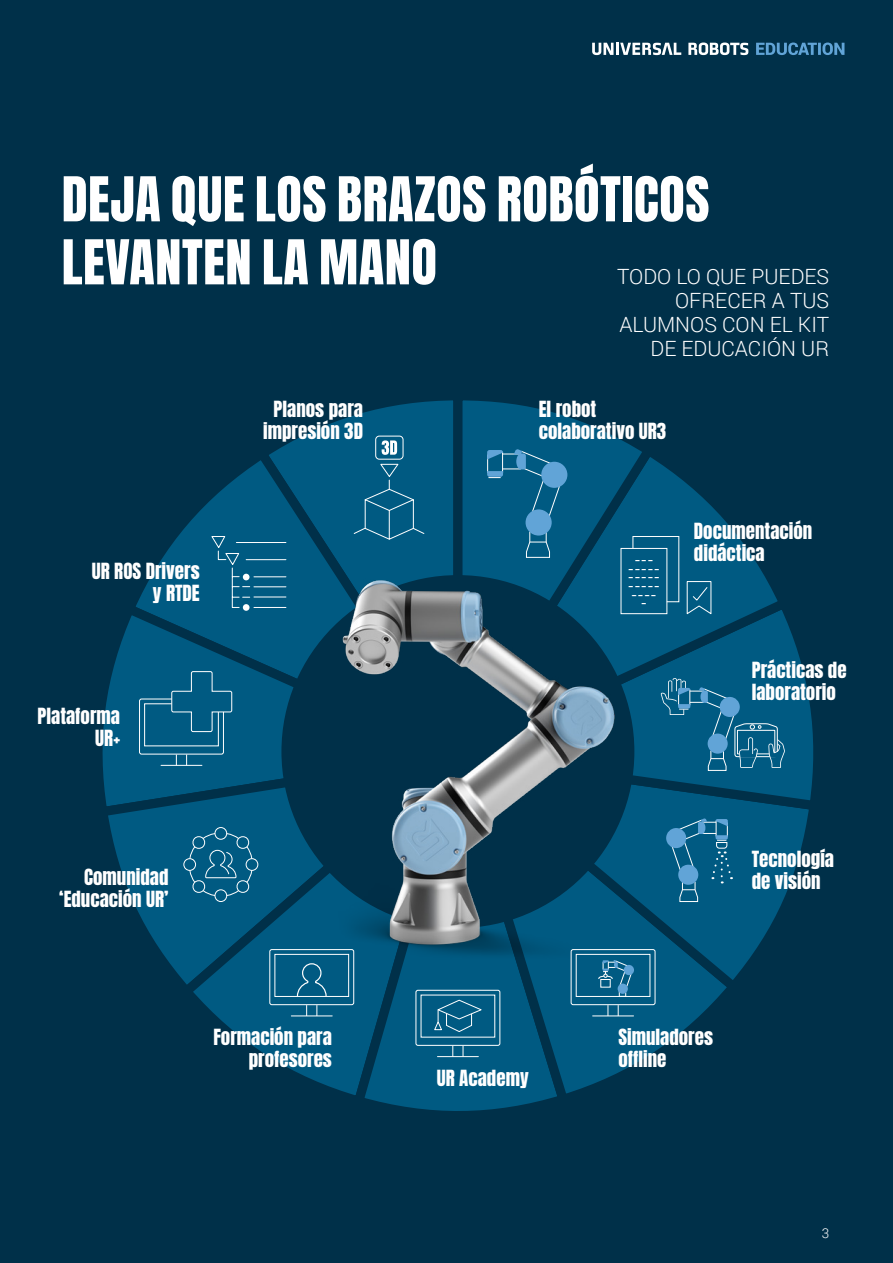
<style>
.page{position:relative;width:893px;height:1263px;background:#003049}
.page>*{position:absolute;margin:0;border:0;box-sizing:border-box;transform-origin:0 0}
.t1{font:52.5px/63px "Anton";letter-spacing:.01em;color:#fff}
.t2{font:300 21px/24px "Roboto";color:#fff;text-align:right}
.t3{font:18.9px/21.9px "Anton";color:#fff}
.t4{font:300 13.5px "Roboto";color:#fff}
.t5{font:900 9.45px/8.7px "Roboto";color:#fff;text-align:center}
</style>
<div class="page">
<svg style="left:293px;top:400px;width:152px;height:41px"></svg>
<svg style="left:140px;top:441px;width:305px;height:156px"></svg>
<svg style="left:102px;top:597px;width:193px;height:145px"></svg>
<svg style="left:102px;top:742px;width:72px;height:227px"></svg>
<svg style="left:174px;top:742px;width:173px;height:351px"></svg>
<svg style="left:347px;top:967px;width:98px;height:144px;background:#01547a"></svg>
<svg style="left:445px;top:999px;width:271px;height:112px"></svg>
<svg style="left:445px;top:816px;width:363px;height:183px"></svg>
<svg style="left:660px;top:647px;width:154px;height:169px"></svg>
<svg style="left:661px;top:464px;width:135px;height:304px"></svg>
<svg style="left:445px;top:400px;width:216px;height:368px"></svg>
<img style="left:295px;top:550px;width:365px;height:417px">
<svg style="left:632px;top:535px;width:48px;height:68px;background:#0d6288"></svg>
<div style="left:620px;top:548px;width:47px;height:66px;border:1px solid #fff"></div>
<div style="left:415px;top:990px;width:85px;height:56px;border:1px solid #fff;border-radius:2px"></div>
<hr style="left:437px;top:1056px;width:41px;height:1px;background:#fff">
<div style="left:139px;top:698px;width:85px;height:57px;border:1px solid #fff;border-radius:2px"></div>
<div style="left:144px;top:703px;width:75px;height:43px;border:1px solid #fff"></div>
<hr style="left:161px;top:765px;width:41px;height:1px;background:#fff">
<svg style="left:433px;top:999px;width:51px;height:34px;background:#1a6a8e"></svg>
<div style="left:269px;top:949px;width:85px;height:56px;border:1px solid #fff;border-radius:2px"></div>
<div style="left:274px;top:954px;width:75px;height:43px;border:1px solid #fff"></div>
<hr style="left:291px;top:1015px;width:41px;height:1px;background:#fff">
<svg style="left:296px;top:963px;width:31px;height:34px"></svg>
<div style="left:215px;top:827px;width:12px;height:12px;background:#005a82;border-radius:50%"></div>
<div style="left:214px;top:827px;width:13px;height:13px;border:1px solid #fff;border-radius:50%"></div>
<div style="left:215px;top:890px;width:12px;height:11px;background:#005a82;border-radius:50%"></div>
<div style="left:214px;top:889px;width:13px;height:13px;border:1px solid #fff;border-radius:50%"></div>
<div style="left:184px;top:859px;width:12px;height:11px;background:#005a82;border-radius:50%"></div>
<div style="left:183px;top:858px;width:13px;height:13px;border:1px solid #fff;border-radius:50%"></div>
<div style="left:246px;top:859px;width:12px;height:11px;background:#005a82;border-radius:50%"></div>
<div style="left:246px;top:858px;width:12px;height:13px;border:1px solid #fff;border-radius:50%"></div>
<svg style="left:191px;top:835px;width:60px;height:59px;background:#1d6c90"></svg>
<svg style="left:171px;top:671px;width:62px;height:61px;background:#12658a"></svg>
<div style="left:375px;top:436px;width:29px;height:24px;border:1px solid #fff;border-radius:4px"></div>
<svg style="left:382px;top:440px;width:15px;height:15px"></svg>
<svg style="left:353px;top:463px;width:72px;height:78px;background:#0e6389"></svg>
<svg style="left:686px;top:580px;width:26px;height:35px"></svg>
<svg style="left:210px;top:535px;width:41px;height:73px;background:#0f6489"></svg>
<hr style="left:254px;top:576px;width:32px;height:1px;background:#fff">
<hr style="left:254px;top:586px;width:32px;height:1px;background:#fff">
<hr style="left:254px;top:596px;width:32px;height:1px;background:#fff">
<hr style="left:254px;top:607px;width:32px;height:1px;background:#fff">
<hr style="left:246px;top:559px;width:40px;height:1px;background:#fff">
<hr style="left:236px;top:542px;width:50px;height:1px;background:#fff">
<div style="left:243px;top:574px;width:7px;height:6px;background:#fff;border-radius:50%"></div>
<div style="left:243px;top:604px;width:7px;height:7px;background:#fff;border-radius:50%"></div>
<svg style="left:525px;top:531px;width:25px;height:27px"></svg>
<svg style="left:487px;top:449px;width:74px;height:69px;background:#11668d"></svg>
<div style="left:541px;top:462px;width:26px;height:26px;background:#61a4d7;border-radius:50%"></div>
<div style="left:526px;top:509px;width:26px;height:26px;background:#61a4d7;border-radius:50%"></div>
<svg style="left:661px;top:677px;width:124px;height:94px;background:#11658b"></svg>
<div style="left:720px;top:697px;width:20px;height:20px;background:#61a4d7;border-radius:50%"></div>
<div style="left:708px;top:733px;width:20px;height:21px;background:#61a4d7;border-radius:50%"></div>
<div style="left:571px;top:949px;width:84px;height:56px;border:1px solid #fff;border-radius:2px"></div>
<div style="left:576px;top:954px;width:74px;height:43px;border:1px solid #fff"></div>
<hr style="left:593px;top:1015px;width:40px;height:1px;background:#fff">
<svg style="left:624px;top:965px;width:10px;height:10px"></svg>
<svg style="left:598px;top:960px;width:34px;height:37px"></svg>
<div style="left:618px;top:983px;width:10px;height:11px;background:#61a4d7;border-radius:50%"></div>
<div style="left:666px;top:828px;width:20px;height:20px;background:#61a4d7;border-radius:50%"></div>
<svg style="left:671px;top:818px;width:62px;height:84px;background:#1c6e95"></svg>
<svg style="left:688px;top:43px;width:60px;height:12px"></svg>
<svg style="left:592px;top:43px;width:89px;height:12px"></svg>
<svg style="left:756px;top:43px;width:88px;height:12px"></svg>
<h1 class="t1" style="left:62px;top:172px;width:649px">DEJA QUE LOS BRAZOS ROBÓTICOS<br>LEVANTEN LA MANO</h1>
<p class="t2" style="left:617px;top:264px;width:214px">TODO LO QUE PUEDES<br>OFRECER A TUS<br>ALUMNOS CON EL KIT<br>DE EDUCACIÓN UR</p>
<p class="t3" style="left:92px;top:562px;width:109px;text-align:right">UR ROS Drivers y RTDE</p>
<p class="t3" style="left:38px;top:707px;width:84px;text-align:right">Plataforma<br>UR+</p>
<p class="t3" style="left:263px;top:399px;width:101px;text-align:center">Planos para impresión 3D</p>
<p class="t3" style="left:59px;top:868px;width:111px;text-align:right">Comunidad ‘Educación UR’</p>
<p class="t3" style="left:213px;top:1027px;width:120px;text-align:right">Formación para profesores</p>
<p class="t3" style="left:539px;top:399px;width:129px">El robot colaborativo UR3</p>
<p class="t5" style="left:629px;top:552px;width:32px">_ _ _<br>_ _ _ _ _ _ _ _ _ _ _ _ _ _ _ _ _ _ _ _</p>
<p class="t3" style="left:694px;top:521px;width:120px">Documentación didáctica</p>
<p class="t3" style="left:752px;top:661px;width:96px">Prácticas de laboratorio</p>
<p class="t3" style="left:437px;top:1068px;width:93px">UR Academy</p>
<p class="t3" style="left:752px;top:849px;width:84px">Tecnología de visión</p>
<p class="t3" style="left:618px;top:1027px;width:96px">Simuladores offline</p>
<p class="t4" style="left:822px;top:1224px;width:9px">3</p>
</div>
